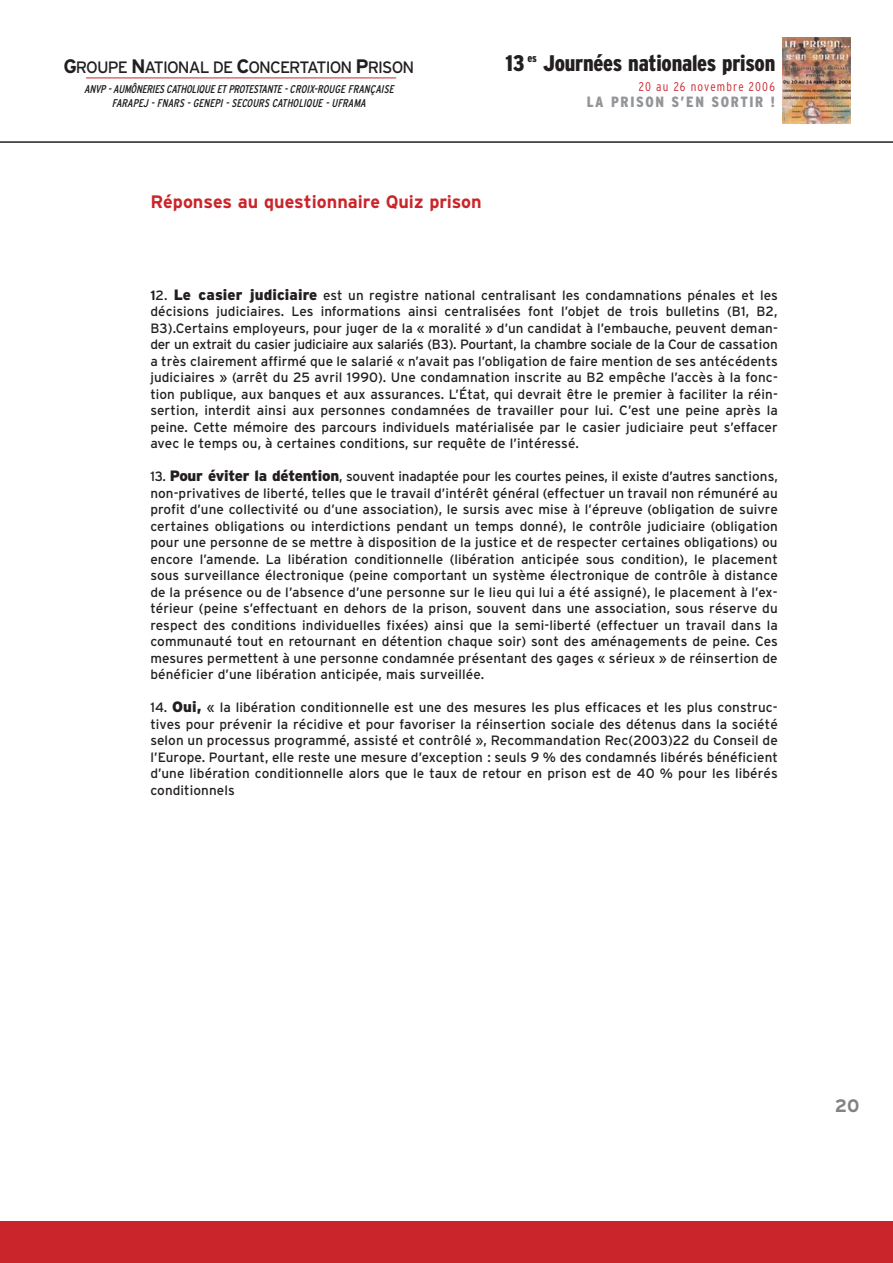
<style>
.page{position:relative;width:893px;height:1263px;background:#fff}
.page>*{position:absolute;margin:0;border:0;box-sizing:border-box;transform-origin:0 0}
.t1{font:900 condensed 22.5px "Interstate";letter-spacing:-.01em;color:#231f20}
.t2{font:700 18px "Interstate";color:#c9252b}
.t3{font:700 18px "Interstate";color:#808284}
.t4{font:16.5px "Interstate";letter-spacing:-.055em;color:#231f20}
.t5{font:900 condensed 14.85px "Interstate";letter-spacing:.11em;color:#939598}
.t6{font:13.5px/16.5px "Interstate";letter-spacing:.005em;color:#231f20;text-align:justify}
.t7{font:300 condensed 12.6px "Interstate";letter-spacing:.095em;color:#c9252b}
.t8{font:italic condensed 11.25px/14.2px "Interstate";letter-spacing:-.01em;color:#231f20;text-align:center}
.s1{font-weight:700;font-size:19.5px}
.s2{font-weight:700}
.s3{font-weight:900;font-size:15px}
</style>
<div class="page">
<div style="left:1px;top:1221px;width:891px;height:42px;background:#c9252b"></div>
<img style="left:782px;top:38px;width:68px;height:86px">
<hr style="left:0;top:141px;width:892px;height:2px;background:#231f20">
<hr style="left:86px;top:77px;width:310px;height:1px;background:#c9252b">
<p class="t4" style="left:63px;top:61px;width:352px"><span class="s1">G</span>ROUPE <span class="s1">N</span>ATIONAL DE <span class="s1">C</span>ONCERTATION <span class="s1">P</span>RISON</p>
<p class="t8" style="left:84px;top:83px;width:311px">ANVP - AUMÔNERIES CATHOLIQUE ET PROTESTANTE - CROIX-ROUGE FRANÇAISE<br>FARAPEJ - FNARS - GENEPI - SECOURS CATHOLIQUE - UFRAMA</p>
<h1 class="t1" style="left:505px;top:55px;width:271px">13 <sup>es</sup> Journées nationales prison</h1>
<p class="t5" style="left:586px;top:96px;width:190px">LA PRISON S’EN SORTIR !</p>
<p class="t7" style="left:639px;top:82px;width:137px">20 au 26 novembre 2006</p>
<h2 class="t2" style="left:150px;top:195px;width:333px">Réponses au questionnaire Quiz prison</h2>
<p class="t6" style="left:150px;top:288px;width:629px"><span class="s2">1</span>2. <span class="s3">Le casier judiciaire</span> est un registre national centralisant les condamnations pénales et les décisions judiciaires. Les informations ainsi centralisées font l’objet de trois bulletins (B1, B2, B3).Certains employeurs, pour juger de la « moralité » d’un candidat à l’embauche, peuvent deman&shy;der un extrait du casier judiciaire aux salariés (B3). Pourtant, la chambre sociale de la Cour de cassation a très clairement affirmé que le salarié « n’avait pas l’obligation de faire mention de ses antécédents judiciaires » (arrêt du 25 avril 1990). Une condamnation inscrite au B2 empêche l’accès à la fonc&shy;tion publique, aux banques et aux assurances. L’État, qui devrait être le premier à faciliter la réin&shy;sertion, interdit ainsi aux personnes condamnées de travailler pour lui. C’est une peine après la peine. Cette mémoire des parcours individuels matérialisée par le casier judiciaire peut s’effacer avec le temps ou, à certaines conditions, sur requête de l’intéressé.</p>
<p class="t6" style="left:150px;top:470px;width:629px">13. <span class="s3">Pour éviter la détention</span>, souvent inadaptée pour les courtes peines, il existe d’autres sanctions, non-privatives de liberté, telles que le travail d’intérêt général (effectuer un travail non rémunéré au profit d’une collectivité ou d’une association), le sursis avec mise à l’épreuve (obligation de suivre certaines obligations ou interdictions pendant un temps donné), le contrôle judiciaire (obligation pour une personne de se mettre à disposition de la justice et de respecter certaines obligations) ou encore l’amende. La libération conditionnelle (libération anticipée sous condition), le placement sous surveillance électronique (peine comportant un système électronique de contrôle à distance de la présence ou de l’absence d’une personne sur le lieu qui lui a été assigné), le placement à l’ex&shy;térieur (peine s’effectuant en dehors de la prison, souvent dans une association, sous réserve du respect des conditions individuelles fixées) ainsi que la semi-liberté (effectuer un travail dans la communauté tout en retournant en détention chaque soir) sont des aménagements de peine. Ces mesures permettent à une personne condamnée présentant des gages « sérieux » de réinsertion de bénéficier d’une libération anticipée, mais surveillée.</p>
<p class="t6" style="left:150px;top:701px;width:629px">14. <span class="s3">Oui,</span> « la libération conditionnelle est une des mesures les plus efficaces et les plus construc&shy;tives pour prévenir la récidive et pour favoriser la réinsertion sociale des détenus dans la société selon un processus programmé, assisté et contrôlé », Recommandation Rec(2003)22 du Conseil de l’Europe. Pourtant, elle reste une mesure d’exception : seuls 9 % des condamnés libérés bénéficient d’une libération conditionnelle alors que le taux de retour en prison est de 40 % pour les libérés conditionnels</p>
<h2 class="t3" style="left:834px;top:1099px;width:26px">20</h2>
</div>
